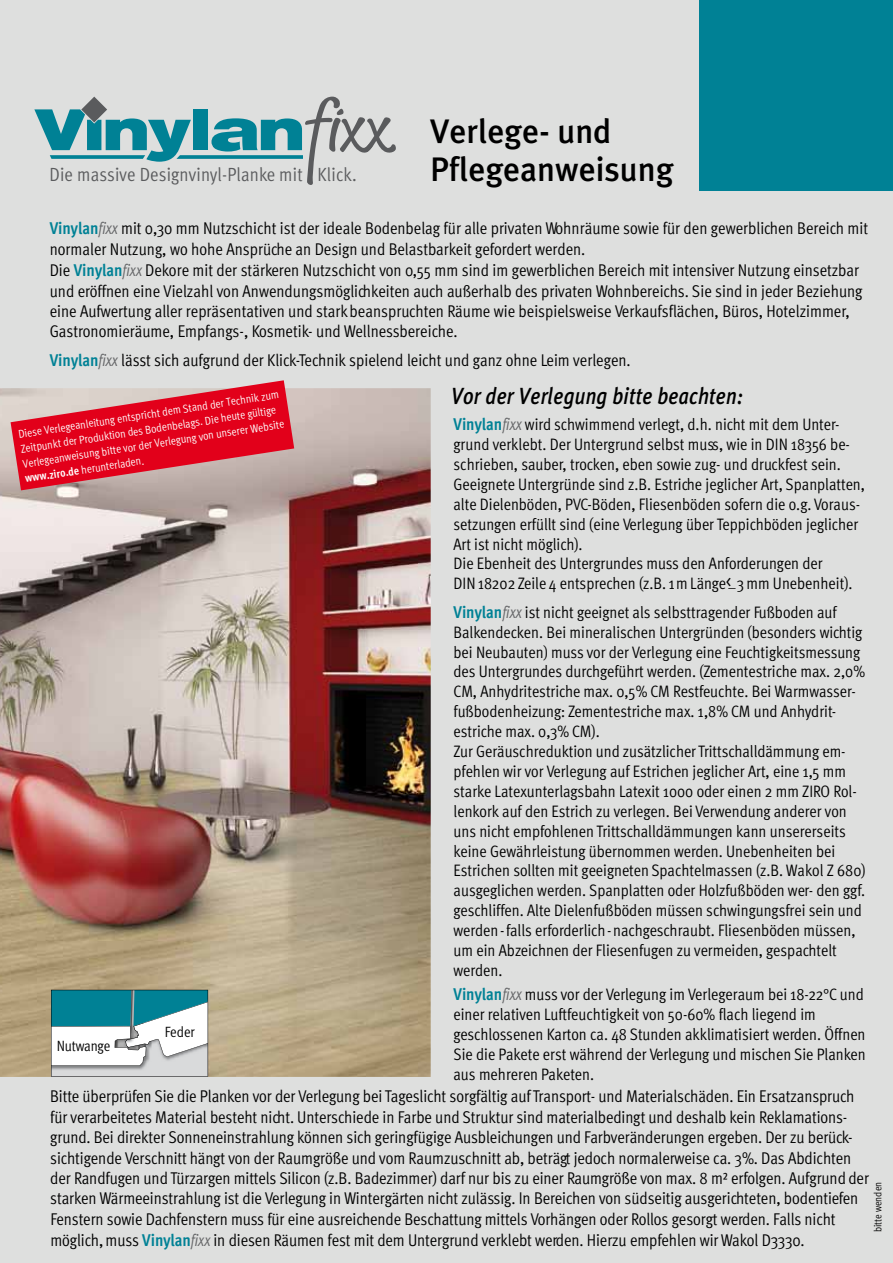
<style>
.page{position:relative;width:893px;height:1263px;background:#dedfde}
.page>*{position:absolute;margin:0;border:0;box-sizing:border-box;transform-origin:0 0}
.t1{font:500 34.05px "Meta Plus";color:#000}
.t2{font:italic 500 23.4px "Meta Plus";letter-spacing:.01em;color:#000;scale:.85 1}
.t3{font:19.05px "Meta Cond Normal";letter-spacing:.01em;color:#5a5b5d}
.t4{font:16.95px/20.5px "Meta Cond Normal";letter-spacing:-.005em;color:#000}
.t5{font:16.65px/20px "Meta Cond Normal";color:#000}
.t6{font:14.85px "Meta Cond Normal";letter-spacing:-.015em;color:#000}
.t7{font:11.55px/14.9px "Meta Cond Normal";color:#fff}
.t8{font:10.5px "Meta Cond Normal";letter-spacing:-.005em;color:#000}
.s1{font-family:"Meta Cond";font-weight:700;color:#008195}
.s2{font-family:"Meta Plus Normal";font-style:italic;color:#646567}
.s3{font-family:"Meta Cond Bold LF"}
.s4{font-family:"Meta Cond";font-weight:700;font-size:16.95px;color:#008195}
.s5{font-family:"Meta Plus Normal";font-style:italic;font-size:16.95px;color:#646567}
</style>
<div class="page">
<img style="left:0;top:388px;width:431px;height:689px">
<div style="left:699px;top:0;width:194px;height:190px;background:#008195"></div>
<svg style="left:34px;top:97px;width:362px;height:88px"></svg>
<svg style="left:51px;top:990px;width:157px;height:86px;background:#95c1c8"></svg>
<svg style="left:11px;top:380px;width:283px;height:110px;background:#d94b59"></svg>
<h1 class="t1" style="left:430px;top:111px;width:183px">Verlege- und</h1>
<p class="t3" style="left:50px;top:163px;width:309px">Die massive Designvinyl-Planke mit Klick.</p>
<h1 class="t1" style="left:430px;top:149px;width:245px">Pflegeanweisung</h1>
<p class="t4" style="left:50px;top:218px;width:820px"><span class="s1">Vinylan</span><span class="s2">fixx</span> mit 0,30 mm Nutzschicht ist der ideale Bodenbelag für alle privaten Wohnräume sowie für den gewerblichen Bereich mit normaler Nutzung, wo hohe Ansprüche an Design und Belastbarkeit gefordert werden.<br>Die <span class="s1">Vinylan</span><span class="s2">fixx</span> Dekore mit der stärkeren Nutzschicht von 0,55 mm sind im gewerblichen Bereich mit intensiver Nutzung einsetzbar und eröffnen eine Vielzahl von Anwendungsmöglichkeiten auch außerhalb des privaten Wohnbereichs. Sie sind in jeder Beziehung eine Aufwertung aller repräsentativen und stark beanspruchten Räume wie beispielsweise Verkaufsflächen, Büros, Hotelzimmer, Gastronomieräume, Empfangs-, Kosmetik- und Wellnessbereiche.</p>
<p class="t4" style="left:50px;top:350px;width:582px"><span class="s1">Vinylan</span><span class="s2">fixx</span> lässt sich aufgrund der Klick-Technik spielend leicht und ganz ohne Leim verlegen.</p>
<h2 class="t2" style="left:451px;top:382px;width:345px">Vor der Verlegung bitte beachten:</h2>
<p class="t7" style="left:17px;top:427px;width:266px;rotate:-9deg">Diese Verlegeanleitung entspricht dem Stand der Technik zum Zeitpunkt der Produktion des Bodenbelags. Die heute gültige Verlegeanweisung bitte vor der Verlegung von unserer Website <span class="s3">www.ziro.de</span> herunterladen.</p>
<p class="t5" style="left:453px;top:414px;width:413px"><span class="s4">Vinylan</span><span class="s5">fixx</span> wird schwimmend verlegt, d.h. nicht mit dem Unter&shy;grund verklebt. Der Untergrund selbst muss, wie in DIN 18356 be&shy;schrieben, sauber, trocken, eben sowie zug- und druckfest sein.<br>Geeignete Untergründe sind z.B. Estriche jeglicher Art, Spanplatten, alte Dielenböden, PVC-Böden, Fliesenböden sofern die o.g. Voraus&shy;setzungen erfüllt sind (eine Verlegung über Teppichböden jeglicher Art ist nicht möglich).<br>Die Ebenheit des Untergrundes muss den Anforderungen der<br>DIN 18202 Zeile 4 entsprechen (z.B. 1m Länge&lt;_3mm Unebenheit).</p>
<p class="t5" style="left:453px;top:602px;width:414px"><span class="s4">Vinylan</span><span class="s5">fixx</span> ist nicht geeignet als selbsttragender Fußboden auf Balkendecken. Bei mineralischen Untergründen (besonders wichtig bei Neubauten) muss vor der Verlegung eine Feuchtigkeitsmessung des Untergrundes durchgeführt werden. (Zementestriche max. 2,0% CM, Anhydritestriche max. 0,5% CM Restfeuchte. Bei Warmwasser&shy;fußbodenheizung: Zementestriche max. 1,8% CM und Anhydrit&shy;estriche max. 0,3% CM).<br>Zur Geräuschreduktion und zusätzlicher Trittschalldämmung em&shy;pfehlen wir vor Verlegung auf Estrichen jeglicher Art, eine 1,5 mm starke Latexunterlagsbahn Latexit 1000 oder einen 2 mm ZIRO Rol&shy;lenkork auf den Estrich zu verlegen. Bei Verwendung anderer von uns nicht empfohlenen Trittschalldämmungen kann unsererseits keine Gewährleistung übernommen werden. Unebenheiten bei Estrichen sollten mit geeigneten Spachtelmassen (z.B. Wakol Z 680) ausgeglichen werden. Spanplatten oder Holzfußböden wer- den ggf. geschliffen. Alte Dielenfußböden müssen schwingungsfrei sein und werden-falls erforderlich-nachgeschraubt. Fliesenböden müssen, um ein Abzeichnen der Fliesenfugen zu vermeiden, gespachtelt werden.</p>
<p class="t5" style="left:453px;top:984px;width:414px"><span class="s4">Vinylan</span><span class="s5">fixx</span> muss vor der Verlegung im Verlegeraum bei 18-22°C und einer relativen Luftfeuchtigkeit von 50-60% flach liegend im geschlossenen Karton ca. 48 Stunden akklimatisiert werden. Öffnen Sie die Pakete erst während der Verlegung und mischen Sie Planken aus mehreren Paketen.</p>
<p class="t4" style="left:50px;top:1086px;width:820px">Bitte überprüfen Sie die Planken vor der Verlegung bei Tageslicht sorgfältig auf Transport- und Materialschäden. Ein Ersatzanspruch für verarbeitetes Material besteht nicht. Unterschiede in Farbe und Struktur sind materialbedingt und deshalb kein Reklamations&shy;grund. Bei direkter Sonneneinstrahlung können sich geringfügige Ausbleichungen und Farbveränderungen ergeben. Der zu berück&shy;sichtigende Verschnitt hängt von der Raumgröße und vom Raumzuschnitt ab, beträgt jedoch normalerweise ca. 3%. Das Abdichten der Randfugen und Türzargen mittels Silicon (z.B. Badezimmer) darf nur bis zu einer Raumgröße von max. 8 m² erfolgen. Aufgrund der starken Wärmeeinstrahlung ist die Verlegung in Wintergärten nicht zulässig. In Bereichen von südseitig ausgerichteten, bodentiefen Fenstern sowie Dachfenstern muss für eine ausreichende Beschattung mittels Vorhängen oder Rollos gesorgt werden. Falls nicht möglich, muss <span class="s1">Vinylan</span><span class="s2">fixx</span> in diesen Räumen fest mit dem Untergrund verklebt werden. Hierzu empfehlen wir Wakol D3330.</p>
<p class="t6" style="left:165px;top:1024px;width:32px">Feder</p>
<p class="t6" style="left:57px;top:1037px;width:55px">Nutwange</p>
<p class="t8" style="left:872px;top:1232px;width:52px;rotate:-90deg">bitte wenden</p>
</div>
